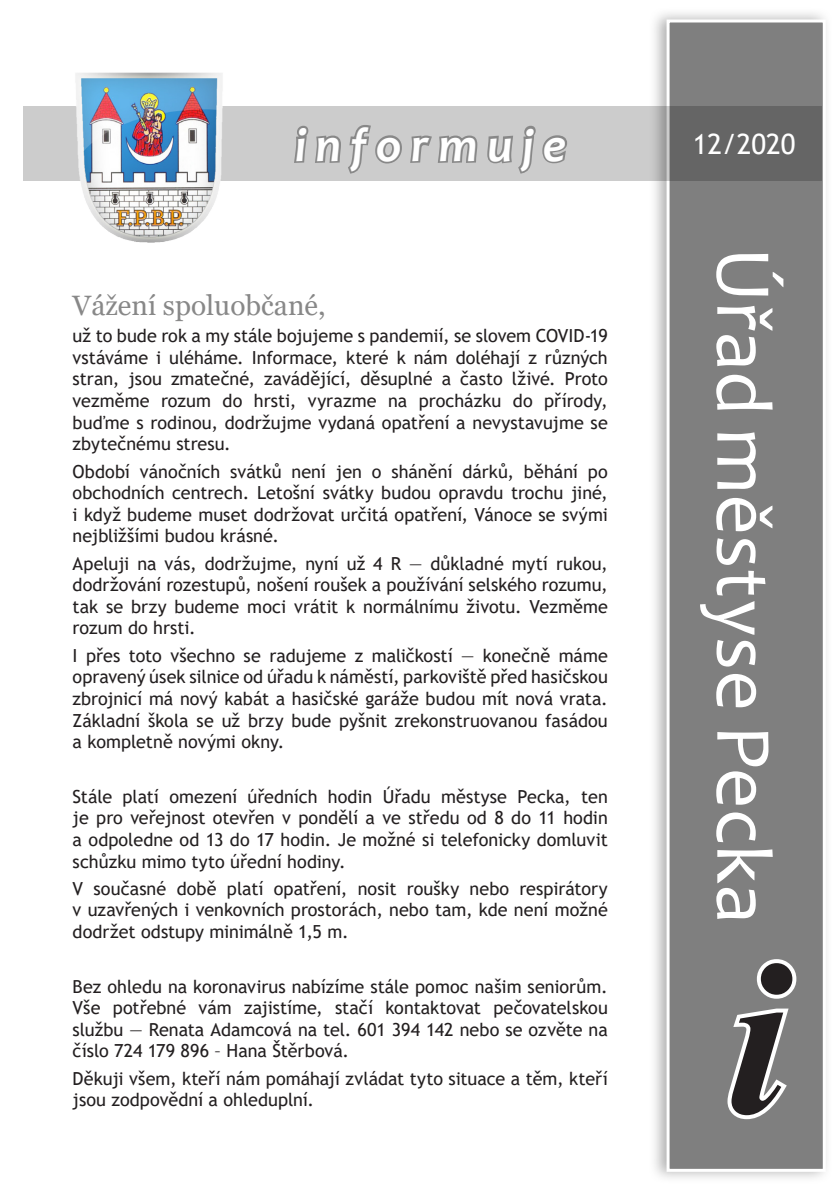
<style>
.page{position:relative;width:840px;height:1191px;background:#fff}
.page>*{position:absolute;margin:0;border:0;box-sizing:border-box;transform-origin:0 0}
.t1{font:italic 700 220px "Times New Roman";color:#231f20}
.t2{font:80px "Candara";color:#fff}
.t3{font:italic 700 48px "Candara";letter-spacing:.195em;color:#fff}
.Normální{font:28px "Georgia";color:#888}
.t4{font:28px "Trebuchet MS";color:#fff}
.Normální-2{font:18px/21.6px "Trebuchet MS";color:#231f20;text-align:justify}
</style>
<div class="page">
<div style="left:24px;top:106px;width:797px;height:74px;background:#ccc"></div>
<div style="left:648px;top:8px;width:183px;height:1175px;background:#999;opacity:.75"></div>
<div style="left:666px;top:19px;width:159px;height:1152px;background:#7f7f7f;border:3px solid #fff"></div>
<svg style="left:294px;top:125px;width:184px;height:49px"></svg>
<svg style="left:487px;top:125px;width:80px;height:49px"></svg>
<svg style="left:727px;top:959px;width:70px;height:161px"></svg>
<img style="left:72px;top:72px;width:153px;height:170px">
<p class="t3" style="left:294px;top:115px;width:272px">informuje</p>
<p class="Normální" style="left:73px;top:288px;width:254px">Vážení spoluobčané,</p>
<p class="Normální-2" style="left:73px;top:325px;width:536px">už to bude rok a my stále bojujeme s pandemií, se slovem COVID-19 vstáváme i uléháme. Informace, které k nám doléhají z různých stran, jsou zmatečné, zavádějící, děsuplné a často lživé. Proto vezměme rozum do hrsti, vyrazme na procházku do přírody, buďme s rodinou, dodržujme vydaná opatření a nevystavujme se zbytečnému stresu.</p>
<p class="Normální-2" style="left:73px;top:460px;width:536px">Období vánočních svátků není jen o shánění dárků, běhání po obchodních centrech. Letošní svátky budou opravdu trochu jiné, i když budeme muset dodržovat určitá opatření, Vánoce se svými nejbližšími budou krásné.</p>
<p class="Normální-2" style="left:73px;top:552px;width:536px">Apeluji na vás, dodržujme, nyní už 4 R — důkladné mytí rukou, dodržování rozestupů, nošení roušek a používání selského rozumu, tak se brzy budeme moci vrátit k normálnímu životu. Vezměme rozum do hrsti.</p>
<p class="Normální-2" style="left:73px;top:644px;width:536px">I přes toto všechno se radujeme z maličkostí — konečně máme opravený úsek silnice od úřadu k náměstí, parkoviště před hasičskou zbrojnicí má nový kabát a hasičské garáže budou mít nová vrata.<br>Základní škola se už brzy bude pyšnit zrekonstruovanou fasádou a kompletně novými okny.</p>
<p class="Normální-2" style="left:73px;top:785px;width:536px">Stále platí omezení úředních hodin Úřadu městyse Pecka, ten je pro veřejnost otevřen v pondělí a ve středu od 8 do 11 hodin a odpoledne od 13 do 17 hodin. Je možné si telefonicky domluvit schůzku mimo tyto úřední hodiny.</p>
<p class="Normální-2" style="left:73px;top:877px;width:536px">V současné době platí opatření, nosit roušky nebo respirátory v uzavřených i venkovních prostorách, nebo tam, kde není možné dodržet odstupy minimálně 1,5 m.</p>
<p class="Normální-2" style="left:73px;top:975px;width:536px">Bez ohledu na koronavirus nabízíme stále pomoc našim seniorům.<br>Vše potřebné vám zajistíme, stačí kontaktovat pečovatelskou službu — Renata Adamcová na tel. 601 394 142 nebo se ozvěte na číslo 724 179 896 – Hana Štěrbová.</p>
<p class="Normální-2" style="left:73px;top:1067px;width:536px">Děkuji všem, kteří nám pomáhají zvládat tyto situace a těm, kteří jsou zodpovědní a ohleduplní.</p>
<p class="t4" style="left:692px;top:126px;width:104px">12/2020</p>
<p class="t2" style="left:793px;top:247px;width:678px;rotate:90deg">Úřad městyse Pecka</p>
<p class="t1" style="left:726px;top:885px;width:63px">i</p>
</div>
